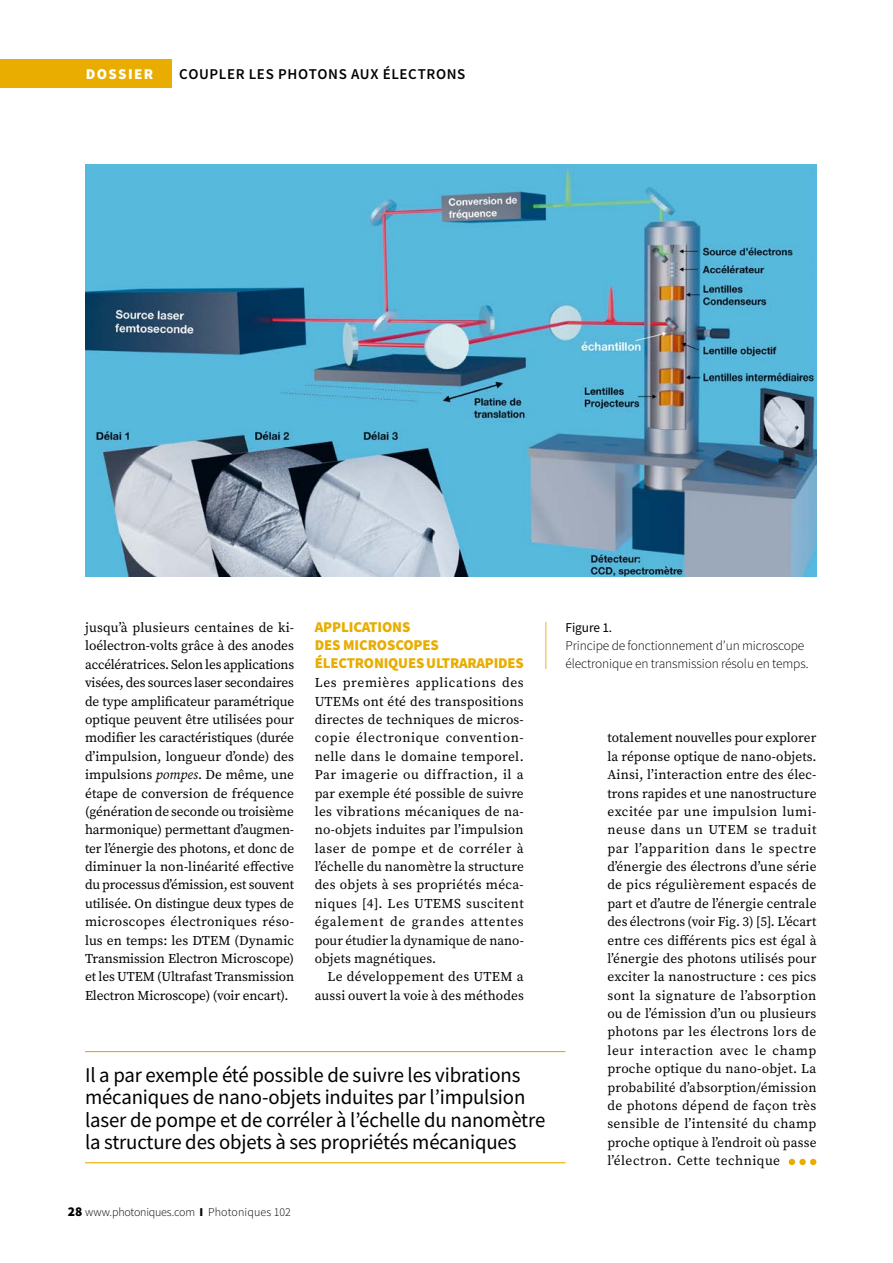
<style>
.page{position:relative;width:893px;height:1263px;background:#fff}
.page>*{position:absolute;margin:0;border:0;box-sizing:border-box;transform-origin:0 0}
.t1{font:21px/22.5px "Source Sans Pro";letter-spacing:-.01em;color:#000}
.t2{font:900 15px/18px "Source Sans Pro";letter-spacing:-.01em;color:#e8ad00}
.t3{font:600 15px "Source Sans Pro";color:#000}
.t4{font:900 15px "Source Sans Pro";letter-spacing:.09em;color:#fff}
.t5{font:13.5px/18.3px "Source Serif Pro";letter-spacing:.01em;color:#000;text-align:justify}
.t6{font:300 13.5px/17.7px "Source Sans Pro";letter-spacing:-.01em;color:#000}
.t7{font:13.5px "Source Sans Pro";letter-spacing:-.01em;color:#000}
.t8{font:300 12px "Source Sans Pro";color:#000}
.s1{font-style:italic}
.s2{font-weight:900;font-size:13.5px}
.s3{font-weight:900}
</style>
<div class="page">
<div style="left:0;top:60px;width:171px;height:28px;background:#e8ad00"></div>
<img style="left:85px;top:165px;width:731px;height:411px">
<hr style="left:85px;top:1051px;width:481px;height:1px;background:#e8ad00">
<hr style="left:85px;top:1162px;width:481px;height:1px;background:#e8ad00">
<hr style="left:545px;top:622px;width:1px;height:47px;background:#e8ad00">
<svg style="left:789px;top:1159px;width:6px;height:6px"></svg>
<div style="left:799px;top:1159px;width:7px;height:6px;background:#e8ad00;border-radius:50%"></div>
<svg style="left:810px;top:1159px;width:6px;height:6px"></svg>
<p class="t4" style="left:86px;top:64px;width:69px">DOSSIER</p>
<p class="t3" style="left:179px;top:64px;width:12px">COUPLER</p>
<p class="t3" style="left:249px;top:64px;width:9px">LES</p>
<p class="t3" style="left:278px;top:64px;width:11px">PHOTONS</p>
<p class="t3" style="left:351px;top:64px;width:11px">AUX</p>
<p class="t3" style="left:383px;top:64px;width:10px">ÉLECTRONS</p>
<p class="t5" style="left:85px;top:618px;width:211px">jusqu’à plusieurs centaines de ki&shy;loélectron-volts grâce à des anodes accélératrices. Selon les applications visées, des sources laser secondaires de type amplificateur paramétrique optique peuvent être utilisées pour modifier les caractéristiques (durée d’impulsion, longueur d’onde) des impulsions <span class="s1">pompes</span>. De même, une étape de conversion de fréquence (génération de seconde ou troisième harmonique) permettant d’augmen&shy;ter l’énergie des photons, et donc de diminuer la non-linéarité effective du processus d’émission, est souvent utilisée. On distingue deux types de microscopes électroniques réso&shy;lus en temps: les DTEM (Dynamic Transmission Electron Microscope) et les UTEM (Ultrafast Transmission Electron Microscope) (voir encart).</p>
<p class="t2" style="left:315px;top:618px;width:211px">APPLICATIONS<br>DES MICROSCOPES<br>ÉLECTRONIQUES ULTRARAPIDES</p>
<p class="t5" style="left:315px;top:674px;width:211px">Les premières applications des UTEMs ont été des transpositions directes de techniques de micros&shy;copie électronique convention&shy;nelle dans le domaine temporel.<br>Par imagerie ou diffraction, il a par exemple été possible de suivre les vibrations mécaniques de na&shy;no-objets induites par l’impulsion laser de pompe et de corréler à l’échelle du nanomètre la structure des objets à ses propriétés méca&shy;niques [4]. Les UTEMS suscitent également de grandes attentes pour étudier la dynamique de nano&shy;objets magnétiques.</p>
<p class="t5" style="left:315px;top:968px;width:211px;text-align:right">Le développement des UTEM a aussi ouvert la voie à des méthodes</p>
<h1 class="t1" style="left:85px;top:1063px;width:462px">Il a par exemple été possible de suivre les vibrations mécaniques de nano-objets induites par l’impulsion laser de pompe et de corréler à l’échelle du nanomètre la structure des objets à ses propriétés mécaniques</h1>
<p class="t8" style="left:68px;top:1205px;width:225px"><span class="s2">28</span> www.photoniques.com <span class="s3">I</span> Photoniques 102</p>
<p class="t7" style="left:566px;top:619px;width:48px">Figure 1.</p>
<p class="t6" style="left:566px;top:636px;width:245px">Principe de fonctionnement d’un microscope électronique en transmission résolu en temps.</p>
<p class="t5" style="left:607px;top:729px;width:211px">totalement nouvelles pour explorer la réponse optique de nano-objets.<br>Ainsi, l’interaction entre des élec&shy;trons rapides et une nanostructure excitée par une impulsion lumi&shy;neuse dans un UTEM se traduit par l’apparition dans le spectre d’énergie des électrons d’une série de pics régulièrement espacés de part et d’autre de l’énergie centrale des électrons (voir Fig. 3) [5]. L’écart entre ces différents pics est égal à l’énergie des photons utilisés pour exciter la nanostructure : ces pics sont la signature de l’absorption ou de l’émission d’un ou plusieurs photons par les électrons lors de leur interaction avec le champ proche optique du nano-objet. La probabilité d’absorption/émission de photons dépend de façon très sensible de l’intensité du champ proche optique à l’endroit où passe l’électron. Cette technique</p>
</div>
